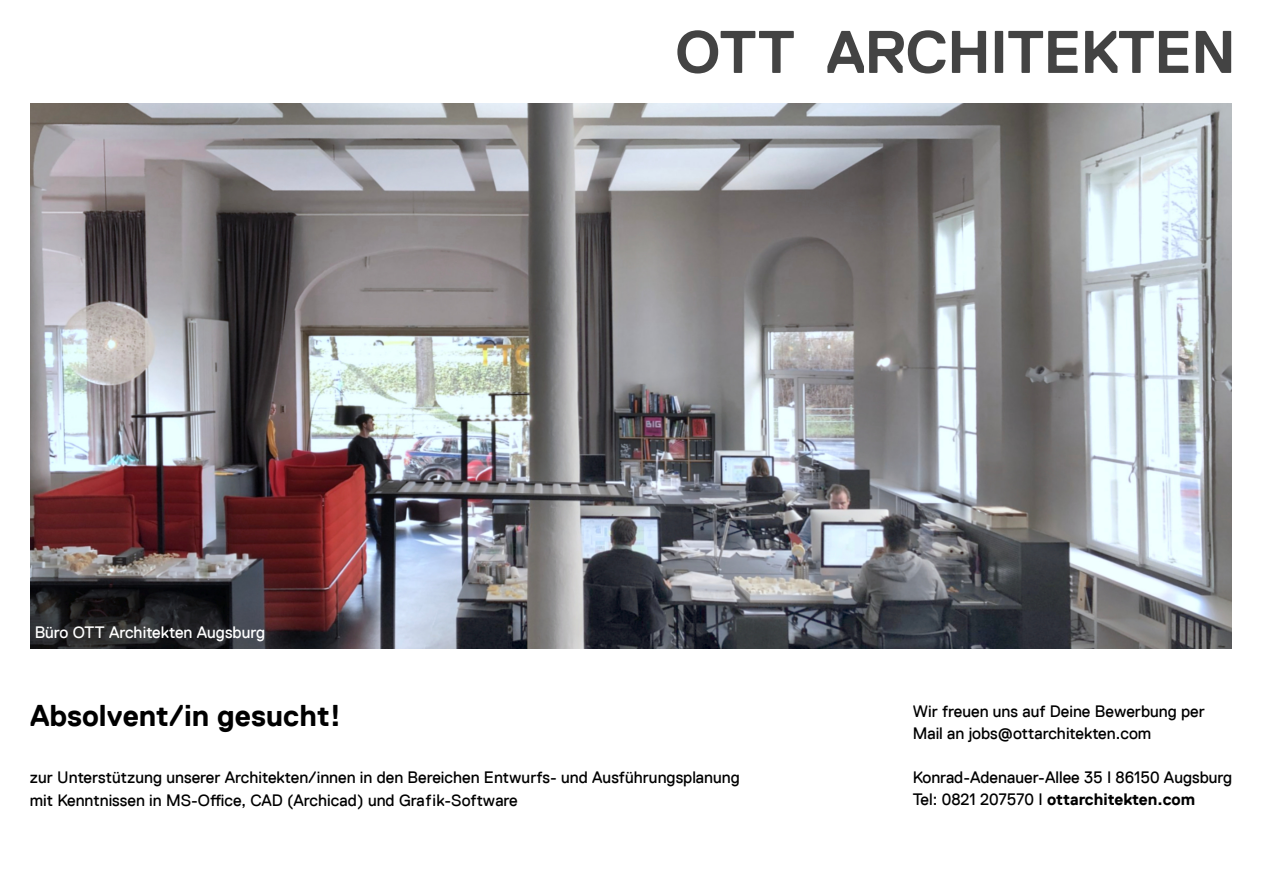
<style>
.page{position:relative;width:1263px;height:893px;background:#fff}
.page>*{position:absolute;margin:0;border:0;box-sizing:border-box;transform-origin:0 0}
.t1{font:700 60px "Replica";letter-spacing:-.015em;color:#434343}
.t2{font:700 30px "Replica";color:#000}
.t3{font:16.5px/22.5px "Replica";color:#000}
.t4{font:16.5px "Replica";color:#fff}
.s1{font-weight:700}
</style>
<div class="page">
<img style="left:31px;top:103px;width:1201px;height:545px">
<p class="t4" style="left:35px;top:624px;width:232px">Büro OTT Architekten Augsburg</p>
<h1 class="t1" style="left:675px;top:26px;width:563px">OTT ARCHITEKTEN</h1>
<h2 class="t2" style="left:30px;top:703px;width:313px">Absolvent/in gesucht!</h2>
<p class="t3" style="left:30px;top:767px;width:712px">zur Unterstützung unserer Architekten/innen in den Bereichen Entwurfs- und Ausführungsplanung mit Kenntnissen in MS-Office, CAD (Archicad) und Grafik-Software</p>
<p class="t3" style="left:913px;top:700px;width:294px">Wir freuen uns auf Deine Bewerbung per<br>Mail an jobs@ottarchitekten.com</p>
<p class="t3" style="left:913px;top:766px;width:321px">Konrad-Adenauer-Allee 35 I 86150 Augsburg<br>Tel: 0821 207570 I <span class="s1">ottarchitekten.com</span></p>
</div>
